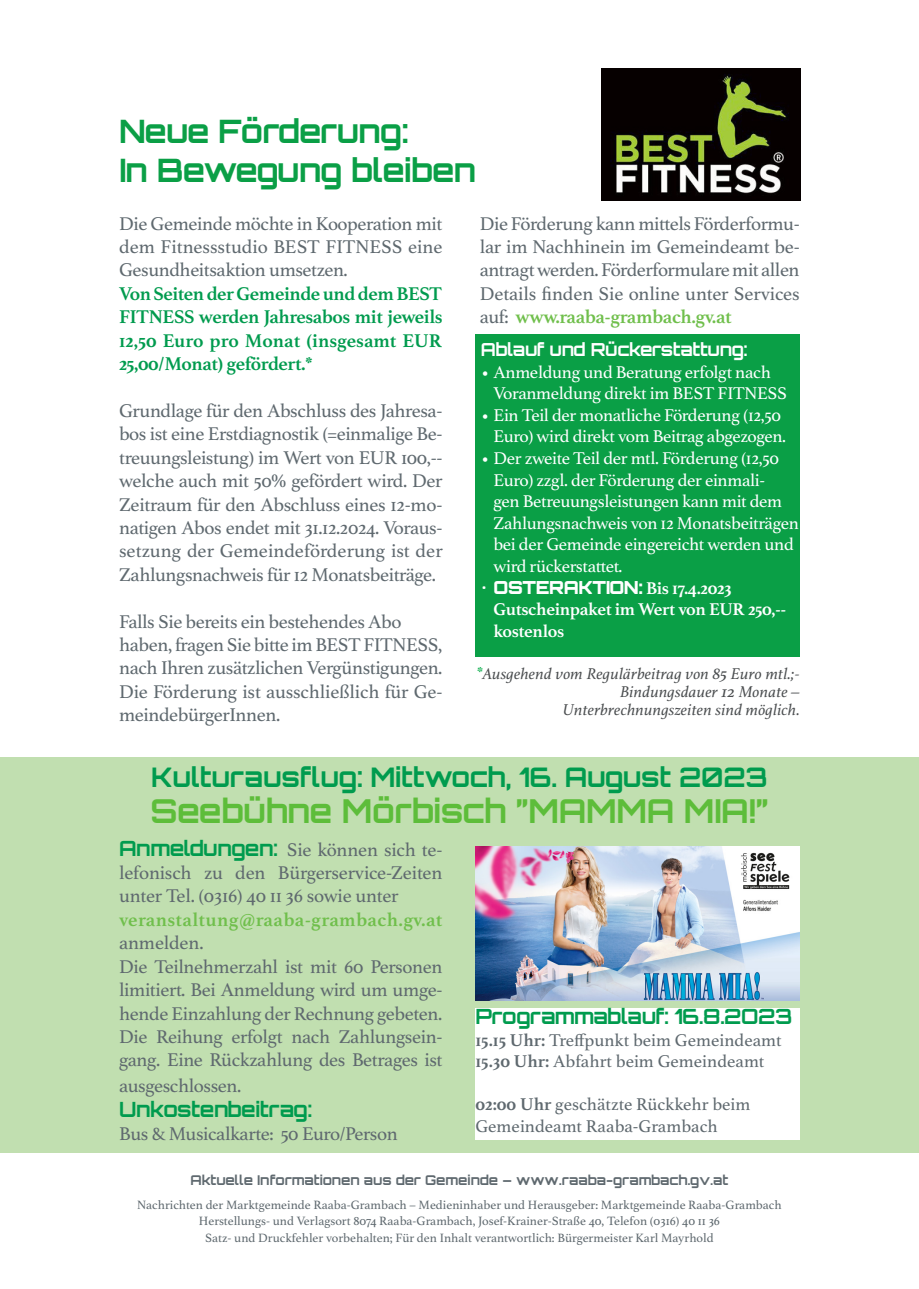
<style>
.page{position:relative;width:919px;height:1289px;background:#fff}
.page>*{position:absolute;margin:0;border:0;box-sizing:border-box;transform-origin:0 0}
.t1{font:700 33px "Orbitron";letter-spacing:-.01em;color:#5dbd3a}
.t2{font:700 32.25px "Orbitron";letter-spacing:-.02em;color:#0a9f46}
.t3{font:700 27px "Orbitron";letter-spacing:-.01em;color:#009b4e}
.t4{font:700 21px "Orbitron";letter-spacing:-.02em;color:#009b4e}
.t5{font:19.5px/23.4px "Athelas";letter-spacing:-.02em;color:#5f696f;text-align:justify}
.t6{font:700 19.5px/23.4px "Athelas";letter-spacing:-.02em;color:#009b4e;text-align:justify}
.t7{font:700 19.5px/23.4px "Athelas";letter-spacing:.015em;color:#70bf4c}
.t8{font:18px/21.6px "Athelas";letter-spacing:-.02em;color:#fff}
.t9{font:18px "Athelas";color:#5f696f}
.t10{font:700 18px/21.6px "Athelas";letter-spacing:-.02em;color:#fff}
.t11{font:700 18px "Orbitron";letter-spacing:-.02em;color:#fff}
.t12{font:italic 16.5px/18px "Athelas";letter-spacing:.01em;color:#4a4d4f;text-align:right}
.t13{font:700 13.5px "Orbitron";color:#5f696f}
.t14{font:12.75px "Athelas";color:#5f696f}
.s1{font-weight:700;color:#70bf4c}
.s2{font-family:"Orbitron";font-weight:900}
.s3{font-size:18px;color:#0cae4c}
.s4{font-family:"Orbitron";font-weight:700;font-size:21px;color:#009b4e}
.s5{font-weight:400;color:#5f696f}
.s6{font-weight:700}
</style>
<div class="page">
<div style="left:0;top:757px;width:918px;height:395px;background:#c1dfb0"></div>
<img style="left:601px;top:68px;width:199px;height:132px">
<img style="left:476px;top:846px;width:323px;height:154px">
<div style="left:475px;top:334px;width:324px;height:323px;background:#0a9f46"></div>
<div style="left:475px;top:1008px;width:324px;height:132px;background:#fff"></div>
<p class="t2" style="left:119px;top:112px;width:290px">Neue Förderung:</p>
<p class="t2" style="left:119px;top:151px;width:358px">In Bewegung bleiben</p>
<p class="t5" style="left:119px;top:212px;width:325px">Die Gemeinde möchte in Kooperation mit dem Fitnessstudio BEST FITNESS eine Gesundheitsaktion umsetzen.</p>
<p class="t6" style="left:119px;top:282px;width:325px">Von Seiten der Gemeinde und dem BEST FITNESS werden Jahresabos mit jeweils 12,50 Euro pro Monat (insgesamt EUR 25,00/Monat) gefördert.*</p>
<p class="t5" style="left:119px;top:400px;width:325px">Grundlage für den Abschluss des Jahresa&shy;bos ist eine Erstdiagnostik (=einmalige Be&shy;treuungsleistung) im Wert von EUR 100,-- welche auch mit 50% gefördert wird. Der Zeitraum für den Abschluss eines 12-mo&shy;natigen Abos endet mit 31.12.2024. Voraus&shy;setzung der Gemeindeförderung ist der Zahlungsnachweis für 12 Monatsbeiträge.</p>
<p class="t5" style="left:119px;top:610px;width:284px">Falls Sie bereits ein bestehendes Abo</p>
<p class="t5" style="left:119px;top:634px;width:325px">haben, fragen Sie bitte im BEST FITNESS, nach Ihren zusätzlichen Vergünstigungen.<br>Die Förderung ist ausschließlich für Ge&shy;meindebürgerInnen.</p>
<p class="t5" style="left:479px;top:212px;width:321px">Die Förderung kann mittels Förderformu&shy;lar im Nachhinein im Gemeindeamt be&shy;antragt werden. Förderformulare mit allen Details finden Sie online unter Services auf: <span class="s1">www.raaba-grambach.gv.at</span></p>
<p class="t11" style="left:480px;top:338px;width:268px">Ablauf und Rückerstattung:</p>
<p class="t8" style="left:493px;top:362px;width:295px;text-indent:-13px">• Anmeldung und Beratung erfolgt nach<br>Voranmeldung direkt im BEST FITNESS</p>
<p class="t8" style="left:480px;top:405px;width:307px;text-align:right">• Ein Teil der monatliche Förderung (12,50<br>Euro) wird direkt vom Beitrag abgezogen.</p>
<p class="t8" style="left:493px;top:448px;width:307px;text-indent:-13px">• Der zweite Teil der mtl. Förderung (12,50<br>Euro) zzgl. der Förderung der einmali-<br>gen Betreuungsleistungen kann mit dem Zahlungsnachweis von 12 Monatsbeiträgen bei der Gemeinde eingereicht werden und wird rückerstattet.</p>
<p class="t10" style="left:493px;top:577px;width:294px;text-indent:-13px"><span class="s2">• OSTERAKTION:</span> Bis 17.4.2023<br>Gutscheinpaket im Wert von EUR 250,-- kostenlos</p>
<p class="t12" style="left:476px;top:665px;width:325px"><span class="s3">*</span>Ausgehend vom Regulärbeitrag von 85 Euro mtl.;-<br>Bindungsdauer 12 Monate –</p>
<p class="t12" style="left:562px;top:701px;width:239px">Unterbrechnungszeiten sind möglich.</p>
<p class="t3" style="left:151px;top:761px;width:618px">Kulturausflug: Mittwoch, 16. August 2023</p>
<p class="t1" style="left:150px;top:791px;width:619px">Seebühne Mörbisch ”MAMMA MIA!”</p>
<p class="t5" style="left:119px;top:838px;width:325px"><span class="s4">Anmeldungen:</span> Sie können sich te&shy;lefonisch zu den Bürgerservice-Zeiten unter Tel. (0316) 40 11 36 sowie unter</p>
<p class="t7" style="left:119px;top:908px;width:325px">veranstaltung@raaba-grambach.gv.at <span class="s5">anmelden.</span></p>
<p class="t5" style="left:119px;top:955px;width:325px">Die Teilnehmerzahl ist mit 60 Personen limitiert. Bei Anmeldung wird um umge&shy;hende Einzahlung der Rechnung gebeten.<br>Die Reihung erfolgt nach Zahlungsein&shy;gang. Eine Rückzahlung des Betrages ist</p>
<p class="t5" style="left:119px;top:1074px;width:124px">ausgeschlossen.</p>
<p class="t4" style="left:119px;top:1096px;width:194px">Unkostenbeitrag:</p>
<p class="t5" style="left:119px;top:1123px;width:280px">Bus &amp; Musicalkarte: 50 Euro/Person</p>
<p class="t4" style="left:475px;top:1003px;width:318px">Programmablauf: 16.8.2O23</p>
<p class="t9" style="left:475px;top:1029px;width:307px"><span class="s6">15.15 Uhr:</span> Treffpunkt beim Gemeindeamt</p>
<p class="t9" style="left:475px;top:1051px;width:290px"><span class="s6">15.30 Uhr:</span> Abfahrt beim Gemeindeamt</p>
<p class="t9" style="left:475px;top:1094px;width:276px"><span class="s6">02:00 Uhr</span> geschätzte Rückkehr beim</p>
<p class="t9" style="left:475px;top:1115px;width:244px">Gemeindeamt Raaba-Grambach</p>
<p class="t13" style="left:191px;top:1171px;width:539px">Aktuelle Informationen aus der Gemeinde – www.raaba-grambach.gv.at</p>
<p class="t14" style="left:137px;top:1197px;width:646px">Nachrichten der Marktgemeinde Raaba-Grambach – Medieninhaber und Herausgeber: Marktgemeinde Raaba-Grambach</p>
<p class="t14" style="left:199px;top:1213px;width:522px">Herstellungs- und Verlagsort 8074 Raaba-Grambach, Josef-Krainer-Straße 40, Telefon (0316) 40 11 36</p>
<p class="t14" style="left:205px;top:1230px;width:510px">Satz- und Druckfehler vorbehalten; Für den Inhalt verantwortlich: Bürgermeister Karl Mayrhold</p>
</div>
